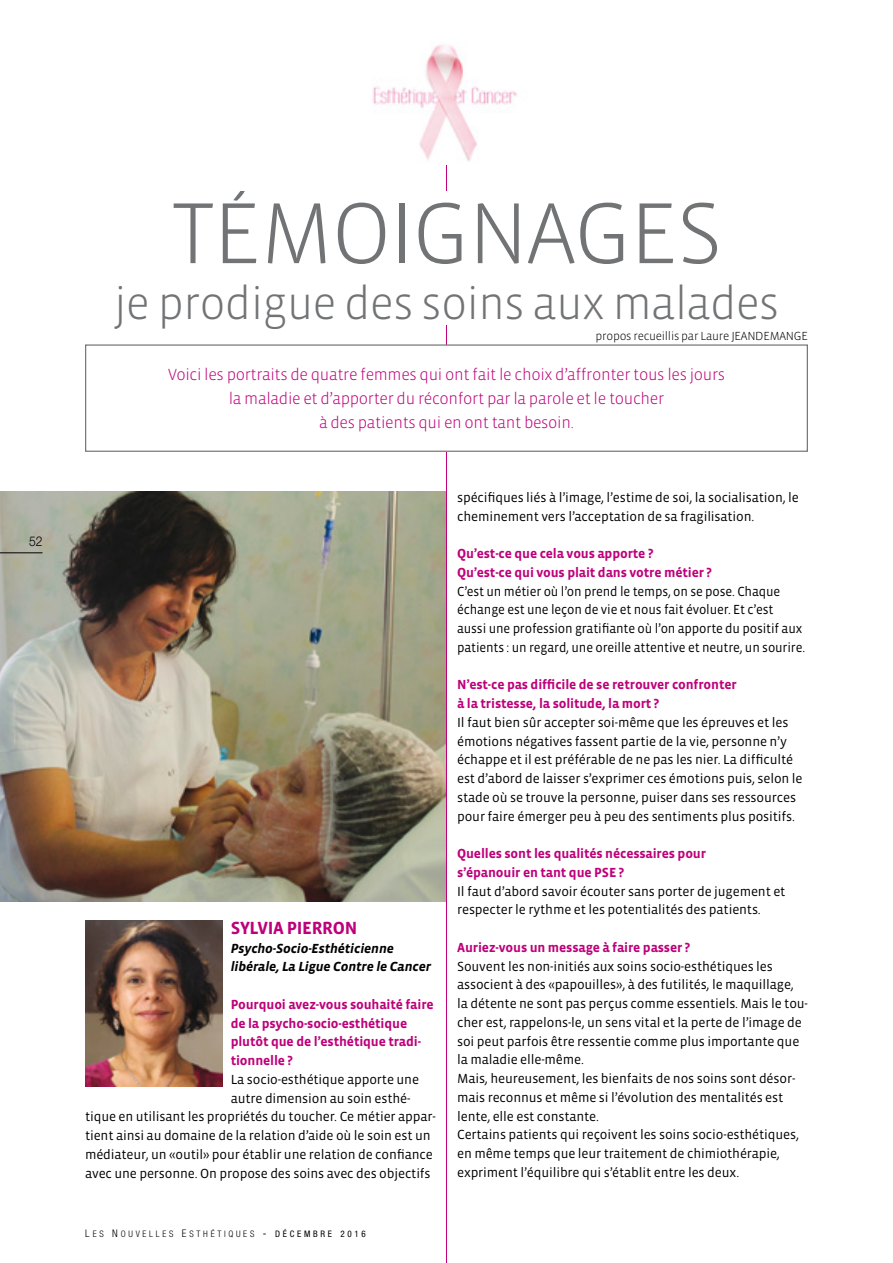
<style>
.page{position:relative;width:893px;height:1263px;background:#fff}
.page>*{position:absolute;margin:0;border:0;box-sizing:border-box;transform-origin:0 0}
.t1{font:300 88.5px "Vista Sans";letter-spacing:-.02em;color:#717375}
.t2{font:300 46.5px "Vista Sans";letter-spacing:-.02em;color:#717375}
.t3{font:700 18px "Vista Sans";letter-spacing:-.02em;color:#be007a}
.t4{font:300 16.5px/24px "Vista Sans";letter-spacing:-.02em;color:#be007a;text-align:center}
.t5{font:13.5px/18.8px "Vista Sans";letter-spacing:-.01em;color:#000}
.t6{font:700 13.5px/18.8px "Vista Sans";letter-spacing:-.01em;color:#be007a}
.t7{font:13.5px/18.8px "Vista Sans";letter-spacing:-.01em;color:#000;scale:.96 1}
.t8{font:italic 700 13.5px/18.8px "Vista Sans";letter-spacing:-.01em;color:#000}
.t9{font:300 13.5px "Helvetica Neue";color:#000;scale:.9 1}
.t10{font:300 12px "Vista Sans";letter-spacing:-.02em;color:#000}
.t11{font:300 condensed 9px "Helvetica Neue";letter-spacing:.3em;color:#000}
.s1{font-size:10.5px}
.s2{font-weight:400;font-size:10.5px}
.s3{font-weight:400}
</style>
<div class="page">
<img style="left:0;top:492px;width:446px;height:409px">
<hr style="left:446px;top:132px;width:1px;height:1131px;background:#be007a">
<div style="left:86px;top:191px;width:722px;height:134px;background:#fff"></div>
<div style="left:86px;top:345px;width:721px;height:106px;background:#fff"></div>
<div style="left:85px;top:344px;width:723px;height:108px;border:1px solid #717375"></div>
<img style="left:373px;top:44px;width:144px;height:121px">
<img style="left:85px;top:920px;width:137px;height:166px">
<hr style="left:0;top:552px;width:43px;height:1px;background:#000">
<p class="t9" style="left:29px;top:533px;width:17px">52</p>
<h1 class="t1" style="left:172px;top:188px;width:552px">TÉMOIGNAGES</h1>
<h2 class="t2" style="left:114px;top:279px;width:667px">je prodigue des soins aux malades</h2>
<p class="t4" style="left:168px;top:363px;width:559px">Voici les portraits de quatre femmes qui ont fait le choix d’affronter tous les jours la maladie et d’apporter du réconfort par la parole et le toucher<br>à des patients qui en ont tant besoin.</p>
<p class="t10" style="left:596px;top:330px;width:214px">propos recueillis par Laure JEANDEMANGE</p>
<h3 class="t3" style="left:231px;top:918px;width:128px">SYLVIA PIERRON</h3>
<p class="t8" style="left:231px;top:939px;width:202px">Psycho-Socio-Esthéticienne libérale, La Ligue Contre le Cancer</p>
<p class="t6" style="left:231px;top:995px;width:205px">Pourquoi avez-vous souhaité faire de la psycho-socio-esthétique plutôt que de l’esthétique tradi&shy;tionnelle ?</p>
<p class="t5" style="left:231px;top:1070px;width:190px">La socio-esthétique apporte une</p>
<p class="t5" style="left:231px;top:1089px;width:181px">autre dimension au soin esthé-</p>
<p class="t5" style="left:85px;top:1108px;width:352px">tique en utilisant les propriétés du toucher. Ce métier appar-</p>
<p class="t5" style="left:85px;top:1126px;width:347px">tient ainsi au domaine de la relation d’aide où le soin est un</p>
<p class="t5" style="left:85px;top:1145px;width:349px">médiateur, un «outil» pour établir une relation de confiance</p>
<p class="t5" style="left:85px;top:1164px;width:347px">avec une personne. On propose des soins avec des objectifs</p>
<p class="t11" style="left:85px;top:1229px;width:282px"><span class="s1">L</span>ES <span class="s1">N</span>OUVELLES <span class="s1">E</span>STHÉTIQUES <span class="s2">-</span> <span class="s3">DÉCEMBRE 2016</span></p>
<p class="t5" style="left:457px;top:488px;width:343px">spécifiques liés à l’image, l’estime de soi, la socialisation, le cheminement vers l’acceptation de sa fragilisation.</p>
<p class="t6" style="left:457px;top:544px;width:256px">Qu’est-ce que cela vous apporte ?<br>Qu’est-ce qui vous plait dans votre métier ?</p>
<p class="t7" style="left:457px;top:582px;width:364px">C’est un métier où l’on prend le temps, on se pose. Chaque échange est une leçon de vie et nous fait évoluer. Et c’est aussi une profession gratifiante où l’on apporte du positif aux patients : un regard, une oreille attentive et neutre, un sourire.</p>
<p class="t6" style="left:457px;top:676px;width:281px">N’est-ce pas difficile de se retrouver confronter à la tristesse, la solitude, la mort ?</p>
<p class="t5" style="left:457px;top:713px;width:347px">Il faut bien sûr accepter soi-même que les épreuves et les émotions négatives fassent partie de la vie, personne n’y échappe et il est préférable de ne pas les nier. La difficulté est d’abord de laisser s’exprimer ces émotions puis, selon le stade où se trouve la personne, puiser dans ses ressources pour faire émerger peu à peu des sentiments plus positifs.</p>
<p class="t6" style="left:457px;top:844px;width:250px">Quelles sont les qualités nécessaires pour s’épanouir en tant que PSE ?</p>
<p class="t5" style="left:457px;top:882px;width:330px">Il faut d’abord savoir écouter sans porter de jugement et respecter le rythme et les potentialités des patients.</p>
<p class="t6" style="left:457px;top:938px;width:235px">Auriez-vous un message à faire passer ?</p>
<p class="t5" style="left:457px;top:957px;width:352px">Souvent les non-initiés aux soins socio-esthétiques les associent à des «papouilles», à des futilités, le maquillage, la détente ne sont pas perçus comme essentiels. Mais le tou&shy;cher est, rappelons-le, un sens vital et la perte de l’image de soi peut parfois être ressentie comme plus importante que la maladie elle-même.<br>Mais, heureusement, les bienfaits de nos soins sont désor&shy;mais reconnus et même si l’évolution des mentalités est lente, elle est constante.<br>Certains patients qui reçoivent les soins socio-esthétiques, en même temps que leur traitement de chimiothérapie, expriment l’équilibre qui s’établit entre les deux.</p>
</div>
